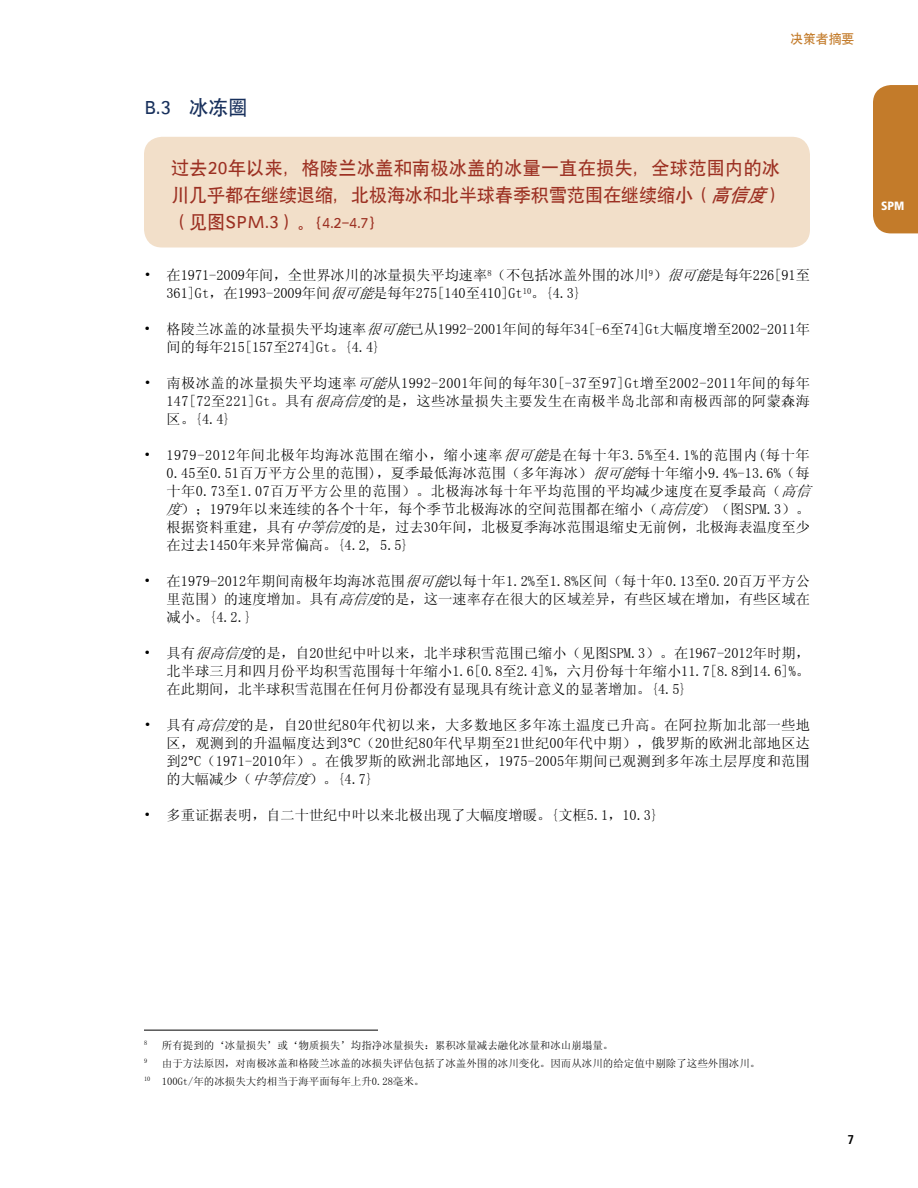
<style>
.page{position:relative;width:918px;height:1188px;background:#fff}
.page>*{position:absolute;margin:0;border:0;box-sizing:border-box;transform-origin:0 0}
.t1{font:19.5px "SIL Hei Med Jian";color:#18305c}
.t2{font:18px/27px "SIL Hei Med Jian";color:#9c3022}
.t3{font:14.25px/18px "Sim Sun";letter-spacing:.005em;color:#000;text-align:justify}
.t4{font:12.75px "SIL Hei Med Jian";color:#c37b2a}
.t5{font:700 condensed 12.75px "Frutiger LT Pro";color:#000}
.t6{font:900 condensed 12px "Frutiger LT Pro";color:#fff}
.t7{font:10.5px/18px "Sim Sun";color:#000}
.t8{font:6.3px "Sim Sun";color:#000}
.s1{font-style:italic}
.s2{font-size:15px}
.s3{font-family:"Univers"}
</style>
<div class="page">
<div style="left:873px;top:85px;width:45px;height:148px;background:#c37b2a"></div>
<div style="left:144px;top:137px;width:666px;height:111px;background:#f2dfc9;border-radius:18px"></div>
<hr style="left:144px;top:1030px;width:234px;height:1px;background:#000">
<h1 class="t1" style="left:144px;top:94px;width:105px">B.3 冰冻圈</h1>
<p class="t4" style="left:790px;top:31px;width:65px">决策者摘要</p>
<p class="t2" style="left:171px;top:153px;width:613px">过去20年以来，格陵兰冰盖和南极冰盖的冰量一直在损失，全球范围内的冰川几乎都在继续退缩，北极海冰和北半球春季积雪范围在继续缩小（<span class="s1">高信度</span>）（见图SPM.3）。<span class="s2">{4.2-4.7}</span></p>
<p class="t3" style="left:166px;top:266px;width:645px;text-indent:-22px">• 在1971-2009年间，全世界冰川的冰量损失平均速率<sup>8</sup>（不包括冰盖外围的冰川<sup>9</sup>）<span class="s1">很可能</span>是每年226[91至<br>361]Gt，在1993-2009年间<span class="s1">很可能</span>是每年275[140至410]Gt<sup>10</sup>。{4.3}</p>
<p class="t3" style="left:167px;top:320px;width:645px;text-indent:-23px">• 格陵兰冰盖的冰量损失平均速率<span class="s1">很可能</span>已从1992-2001年间的每年34[-6至74]Gt大幅度增至2002-2011年间的每年215[157至274]Gt。{4.4}</p>
<p class="t3" style="left:166px;top:374px;width:645px;text-indent:-22px">• 南极冰盖的冰量损失平均速率<span class="s1">可能</span>从1992-2001年间的每年30[-37至97]Gt增至2002-2011年间的每年147[72至221]Gt。具有<span class="s1">很高信度</span>的是，这些冰量损失主要发生在南极半岛北部和南极西部的阿蒙森海区。{4.4}</p>
<p class="t3" style="left:166px;top:446px;width:650px;text-align:left;text-indent:-22px">• 1979-2012年间北极年均海冰范围在缩小，缩小速率<span class="s1">很可能</span>是在每十年3.5%至4.1%的范围内(每十年0.45至0.51百万平方公里的范围)，夏季最低海冰范围（多年海冰）<span class="s1">很可能</span>每十年缩小9.4%-13.6%（每十年0.73至1.07百万平方公里的范围）。北极海冰每十年平均范围的平均减少速度在夏季最高（<span class="s1">高信度</span>）；1979年以来连续的各个十年，每个季节北极海冰的空间范围都在缩小（<span class="s1">高信度</span>）（图SPM.3）。根据资料重建，具有<span class="s1">中等信度</span>的是，过去30年间，北极夏季海冰范围退缩史无前例，北极海表温度至少在过去1450年来异常偏高。{4.2, 5.5}</p>
<p class="t3" style="left:166px;top:572px;width:645px;text-indent:-23px">• 在1979-2012年期间南极年均海冰范围<span class="s1">很可能</span>以每十年1.2%至1.8%区间（每十年0.13至0.20百万平方公里范围）的速度增加。具有<span class="s1">高信度</span>的是，这一速率存在很大的区域差异，有些区域在增加，有些区域在减小。{4.2.}</p>
<p class="t3" style="left:167px;top:644px;width:645px;text-indent:-23px">• 具有<span class="s1">很高信度</span>的是，自20世纪中叶以来，北半球积雪范围已缩小（见图SPM.3）。在1967-2012年时期，北半球三月和四月份平均积雪范围每十年缩小1.6[0.8至2.4]%，六月份每十年缩小11.7[8.8到14.6]%。在此期间，北半球积雪范围在任何月份都没有显现具有统计意义的显著增加。{4.5}</p>
<p class="t3" style="left:166px;top:716px;width:645px;text-indent:-22px">• 具有<span class="s1">高信度</span>的是，自20世纪80年代初以来，大多数地区多年冻土温度已升高。在阿拉斯加北部一些地区，观测到的升温幅度达到3<span class="s3">°</span>C（20世纪80年代早期至21世纪00年代中期），俄罗斯的欧洲北部地区达到2<span class="s3">°</span>C（1971-2010年）。在俄罗斯的欧洲北部地区，1975-2005年期间已观测到多年冻土层厚度和范围的大幅减少（<span class="s1">中等信度</span>）。{4.7}</p>
<p class="t3" style="left:144px;top:806px;width:516px">• 多重证据表明，自二十世纪中叶以来北极出现了大幅度增暖。{文框5.1，10.3}</p>
<p class="t6" style="left:881px;top:199px;width:25px">SPM</p>
<p class="t8" style="left:144px;top:1040px;width:5px">8</p>
<p class="t7" style="left:162px;top:1036px;width:453px">所有提到的‘冰量损失’或‘物质损失’均指净冰量损失：累积冰量减去融化冰量和冰山崩塌量。</p>
<p class="t8" style="left:144px;top:1058px;width:5px">9</p>
<p class="t7" style="left:144px;top:1054px;width:618px;text-indent:18px">由于方法原因，对南极冰盖和格陵兰冰盖的冰损失评估包括了冰盖外围的冰川变化。因而从冰川的给定值中剔除了这些外围冰川。<br><sup>10</sup> 100Gt/年的冰损失大约相当于海平面每年上升0.28毫米。</p>
<p class="t5" style="left:848px;top:1132px;width:8px">7</p>
</div>
